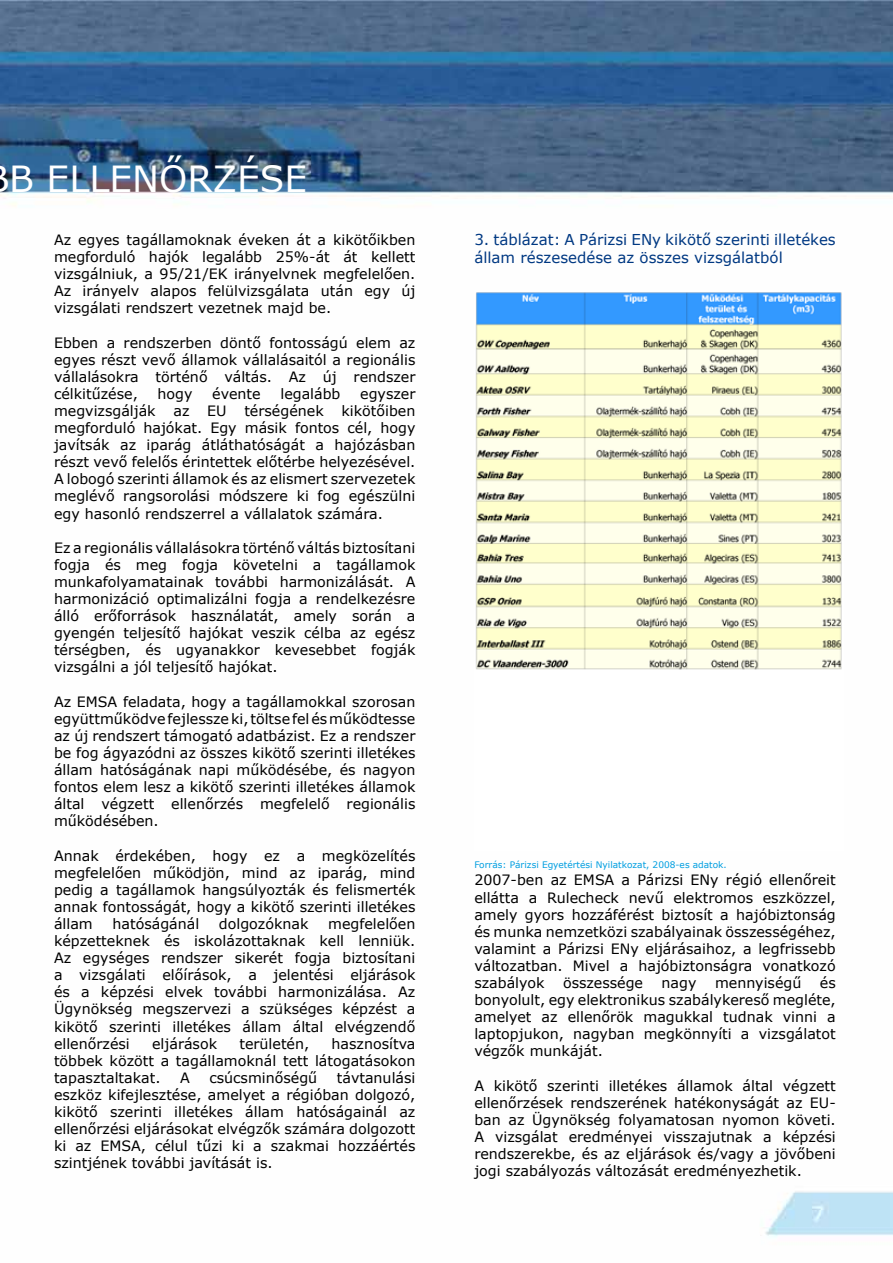
<style>
.page{position:relative;width:893px;height:1263px;background:#fff}
.page>*{position:absolute;margin:0;border:0;box-sizing:border-box;transform-origin:0 0}
.t1{font:36px "Verdana";color:#fff}
.t2{font:15px/18px "Verdana";color:#003882}
.t3{font:14.25px/17.1px "Verdana";color:#000;text-align:justify}
.t4{font:9px "Verdana";color:#009ee0}
</style>
<div class="page">
<img style="left:0;top:0;width:893px;height:1237px">
<img style="left:474px;top:290px;width:370px;height:560px">
<h1 class="t1" style="left:9px;top:156px;width:300px">B ELLENŐRZÉSE</h1>
<p class="t3" style="left:54px;top:231px;width:363px">Az egyes tagállamoknak éveken át a kikötőikben megforduló hajók legalább 25%-át át kellett vizsgálniuk, a 95/21/EK irányelvnek megfelelően.<br>Az irányelv alapos felülvizsgálata után egy új vizsgálati rendszert vezetnek majd be.</p>
<p class="t3" style="left:54px;top:333px;width:363px">Ebben a rendszerben döntő fontosságú elem az egyes részt vevő államok vállalásaitól a regionális vállalásokra történő váltás. Az új rendszer célkitűzése,</p>
<p class="t3" style="left:158px;top:385px;width:36px">hogy</p>
<p class="t3" style="left:212px;top:385px;width:50px">évente</p>
<p class="t3" style="left:280px;top:385px;width:62px">legalább</p>
<p class="t3" style="left:54px;top:385px;width:363px;text-indent:306px">egyszer megvizsgálják az EU térségének kikötőiben megforduló hajókat. Egy másik fontos cél, hogy javítsák az iparág átláthatóságát a hajózásban részt vevő felelős érintettek előtérbe helyezésével.<br>A lobogó szerinti államok és az elismert szervezetek meglévő rangsorolási módszere ki fog egészülni egy hasonló rendszerrel a vállalatok számára.</p>
<p class="t3" style="left:54px;top:538px;width:363px">Ez a regionális vállalásokra történő váltás biztosítani fogja és meg fogja követelni a tagállamok munkafolyamatainak további harmonizálását. A harmonizáció optimalizálni fogja a rendelkezésre álló erőforrások használatát, amely során a gyengén teljesítő hajókat veszik célba az egész térségben, és ugyanakkor kevesebbet fogják vizsgálni a jól teljesítő hajókat.</p>
<p class="t3" style="left:54px;top:692px;width:363px">Az EMSA feladata, hogy a tagállamokkal szorosan együttműködve fejlessze ki, töltse fel és működtesse az új rendszert támogató adatbázist. Ez a rendszer be fog ágyazódni az összes kikötő szerinti illetékes állam hatóságának napi működésébe, és nagyon fontos elem lesz a kikötő szerinti illetékes államok által végzett ellenőrzés megfelelő regionális működésében.</p>
<p class="t3" style="left:54px;top:846px;width:363px">Annak érdekében, hogy ez a megközelítés megfelelően működjön, mind az iparág, mind pedig a tagállamok hangsúlyozták és felismerték annak fontosságát, hogy a kikötő szerinti illetékes állam</p>
<p class="t3" style="left:54px;top:915px;width:363px;text-indent:274px">megfelelően képzetteknek és iskolázottaknak kell lenniük.<br>Az egységes rendszer sikerét fogja biztosítani a vizsgálati előírások, a jelentési eljárások és a képzési elvek további harmonizálása. Az Ügynökség megszervezi a szükséges képzést a kikötő szerinti illetékes állam által elvégzendő ellenőrzési</p>
<p class="t3" style="left:113px;top:915px;width:88px">hatóságánál</p>
<p class="t3" style="left:219px;top:915px;width:91px">dolgozóknak</p>
<p class="t3" style="left:54px;top:1034px;width:363px;text-indent:278px">hasznosítva többek között a tagállamoknál tett látogatásokon tapasztaltakat.</p>
<p class="t3" style="left:152px;top:1034px;width:67px">eljárások</p>
<p class="t3" style="left:239px;top:1034px;width:71px">területén,</p>
<p class="t3" style="left:54px;top:1069px;width:363px;text-indent:283px">távtanulási eszköz kifejlesztése, amelyet a régióban dolgozó, kikötő szerinti illetékes állam hatóságainál az ellenőrzési eljárásokat elvégzők számára dolgozott ki az EMSA, célul tűzi ki a szakmai hozzáértés szintjének további javítását is.</p>
<p class="t3" style="left:180px;top:1069px;width:11px">A</p>
<p class="t3" style="left:209px;top:1069px;width:109px">csúcsminőségű</p>
<p class="t2" style="left:474px;top:230px;width:363px">3. táblázat: A Párizsi ENy kikötő szerinti illetékes állam részesedése az összes vizsgálatból</p>
<p class="t4" style="left:474px;top:859px;width:254px">Forrás: Párizsi Egyetértési Nyilatkozat, 2008-es adatok.</p>
<p class="t3" style="left:474px;top:871px;width:363px">2007-ben az EMSA a Párizsi ENy régió ellenőreit ellátta a Rulecheck nevű elektromos eszközzel, amely gyors hozzáférést biztosít a hajóbiztonság és munka nemzetközi szabályainak összességéhez, valamint a Párizsi ENy eljárásaihoz, a legfrissebb változatban. Mivel a hajóbiztonságra vonatkozó szabályok</p>
<p class="t3" style="left:474px;top:974px;width:363px;text-indent:346px">és bonyolult, egy elektronikus szabálykereső megléte, amelyet az ellenőrök magukkal tudnak vinni a laptopjukon, nagyban megkönnyíti a vizsgálatot végzők munkáját.</p>
<p class="t3" style="left:474px;top:1076px;width:363px">A kikötő szerinti illetékes államok által végzett ellenőrzések rendszerének hatékonyságát az EU&shy;ban az Ügynökség folyamatosan nyomon követi.<br>A vizsgálat eredményei visszajutnak a képzési rendszerekbe, és az eljárások és/vagy a jövőbeni jogi szabályozás változását eredményezhetik.</p>
<p class="t3" style="left:563px;top:974px;width:82px">összessége</p>
<p class="t3" style="left:662px;top:974px;width:36px">nagy</p>
<p class="t3" style="left:715px;top:974px;width:88px">mennyiségű</p>
</div>
